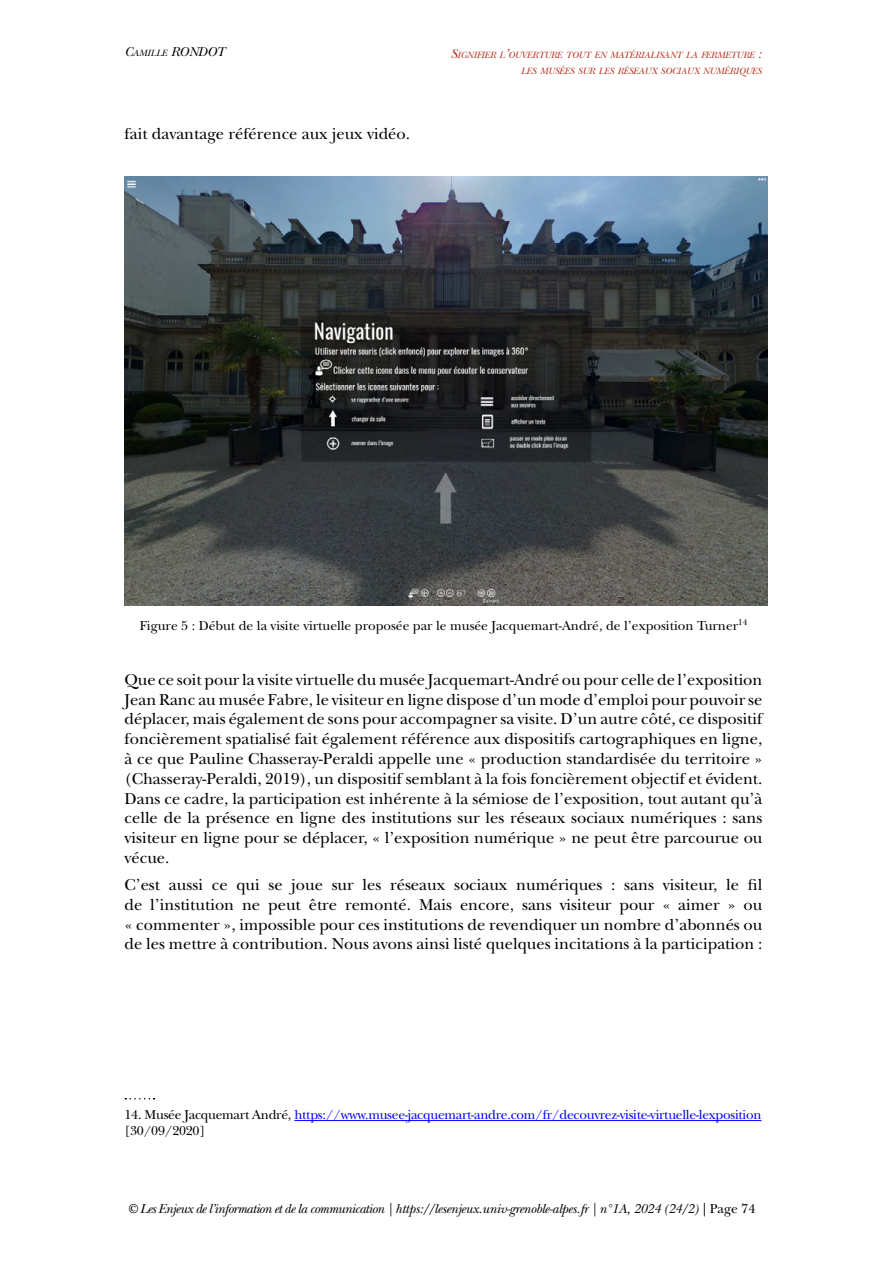
<style>
.page{position:relative;width:893px;height:1263px;background:#fff}
.page>*{position:absolute;margin:0;border:0;box-sizing:border-box;transform-origin:0 0}
.t1{font:16.5px/19.8px "New Baskerville Std";color:#000;text-align:justify}
.t2{font:13.5px/16.2px "New Baskerville Std";letter-spacing:-.02em;color:#00f}
.t3{font:italic 13.5px "New Baskerville Std";letter-spacing:-.04em;color:#000}
.t4{font:13.5px "New Baskerville Std";color:#000}
.t5{font:italic 13.5px "New Baskerville Std";color:#000}
.t6{font:italic 9.45px/16.2px "New Baskerville Std";color:#b62c18;text-align:right}
.s1{font-size:9.45px}
.s2{font-size:13.5px}
.s3{color:#000}
.s4{font-style:normal}
</style>
<div class="page">
<img style="left:125px;top:176px;width:643px;height:429px">
<svg style="left:125px;top:1098px;width:30px;height:1px"></svg>
<hr style="left:294px;top:1120px;width:467px;height:1px;background:#00f">
<p class="t5" style="left:125px;top:44px;width:102px">C<span class="s1">AMILLE</span> RONDOT</p>
<p class="t6" style="left:451px;top:47px;width:313px"><span class="s2">S</span>IGNIFIER L<span class="s2">’</span>OUVERT URE TO UT EN MATÉRIALISANT LA FERMETURE <span class="s2">:<br></span>LES MUSÉES SUR LES RÉSEAUX SOCIAUX NUMÉRIQUES</p>
<p class="t1" style="left:125px;top:124px;width:287px">fait davantage référence aux jeux vidéo.</p>
<p class="t4" style="left:140px;top:618px;width:609px">Figure 5 : Début de la visite virtuelle proposée par le musée Jacquemart-André, de l’exposition Turner<sup>14</sup></p>
<p class="t1" style="left:125px;top:670px;width:639px">Que ce soit pour la visite virtuelle du musée Jacquemart-André ou pour celle de l’exposition Jean Ranc au musée Fabre, le visiteur en ligne dispose d’un mode d’emploi pour pouvoir se déplacer, mais également de sons pour accompagner sa visite. D’un autre côté, ce dispositif foncièrement spatialisé fait également référence aux dispositifs cartographiques en ligne, à ce que Pauline Chasseray-Peraldi appelle une « production standardisée du territoire » (Chasseray-Peraldi, 2019), un dispositif semblant à la fois foncièrement objectif et évident.<br>Dans ce cadre, la participation est inhérente à la sémiose de l’exposition, tout autant qu’à celle de la présence en ligne des institutions sur les réseaux sociaux numériques : sans visiteur en ligne pour se déplacer, « l’exposition numérique » ne peut être parcourue ou vécue.</p>
<p class="t1" style="left:125px;top:875px;width:639px">C’est aussi ce qui se joue sur les réseaux sociaux numériques : sans visiteur, le fil de l’institution ne peut être remonté. Mais encore, sans visiteur pour « aimer » ou « commenter », impossible pour ces institutions de revendiquer un nombre d’abonnés ou de les mettre à contribution. Nous avons ainsi listé quelques incitations à la participation :</p>
<p class="t2" style="left:125px;top:1107px;width:638px"><span class="s3">14. Musée Jacquemart André,</span> https://www.musee-jacquemart-andre.com/fr/decouvrez-visite-virtuelle-lexposition <span class="s3">[30/09/2020]</span></p>
<p class="t3" style="left:128px;top:1200px;width:629px">© Les Enjeux de l’information et de la communication | https://lesenjeux.univ-grenoble-alpes.fr | n°1A, 2024 (24/2) <span class="s4">| Page 74</span></p>
</div>
